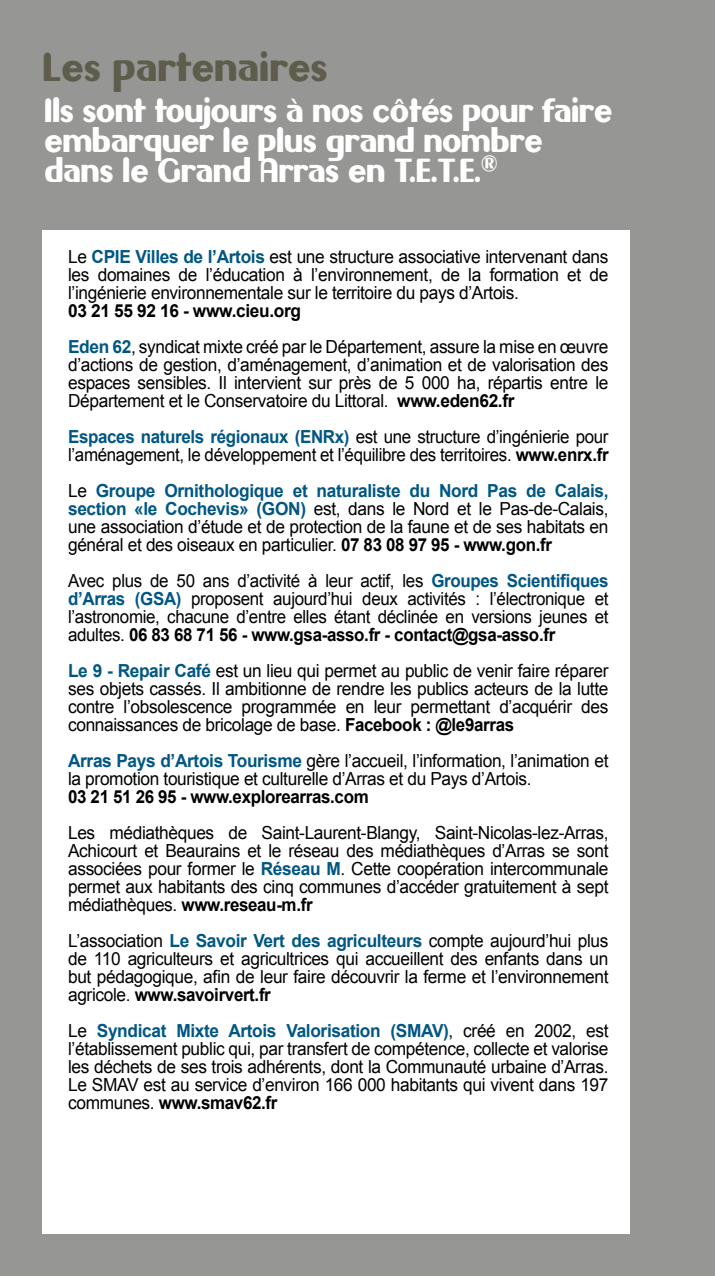
<style>
.page{position:relative;width:715px;height:1276px;background:#fff}
.page>*{position:absolute;margin:0;border:0;box-sizing:border-box;transform-origin:0 0}
.t1{font:36px "Gilgongo";color:#5e5c4b;scale:.9 1}
.t2{font:30px/30px "Gilgongo";letter-spacing:-.02em;color:#fff;scale:.89 1}
.t3{font:18px/18px "Arial";letter-spacing:-.02em;color:#000;text-align:justify;scale:.96 1}
.t4{font:18px/18px "Arial";letter-spacing:-.02em;color:#000;scale:.94 1}
.t5{font:700 18px "Arial";letter-spacing:-.02em;color:#000;scale:.94 1}
.s1{font-weight:700;color:#005783}
.s2{font-weight:700}
</style>
<div class="page">
<div style="left:0;top:0;width:714px;height:1276px;background:#969694"></div>
<div style="left:43px;top:230px;width:586px;height:1003px;background:#fff"></div>
<h1 class="t1" style="left:43px;top:42px;width:318px">Les partenaires</h1>
<h2 class="t2" style="left:44px;top:95px;width:639px">Ils sont toujours à nos côtés pour faire embarquer le plus grand nombre dans le Grand Arras en T.E.T.E.®</h2>
<p class="t3" style="left:68px;top:248px;width:564px">Le <span class="s1">CPIE Villes de l’Artois</span> est une structure associative intervenant dans les domaines de l’éducation à l’environnement, de la formation et de l’ingénierie environnementale sur le territoire du pays d’Artois.</p>
<p class="t3" style="left:68px;top:293px;width:564px;line-height:36px"><span class="s2">03 21 55 92 16 - www.cieu.org<br></span><span class="s1">Eden 62</span>, syndicat mixte créé par le Département, assure la mise en œuvre</p>
<p class="t3" style="left:68px;top:356px;width:564px">d’actions de gestion, d’aménagement, d’animation et de valorisation des espaces sensibles. Il intervient sur près de 5 000 ha, répartis entre le Département et le Conservatoire du Littoral. <span class="s2">www.eden62.fr</span></p>
<p class="t4" style="left:68px;top:428px;width:576px"><span class="s1">Espaces naturels régionaux (ENRx)</span> est une structure d’ingénierie pour l’aménagement, le développement et l’équilibre des territoires. <span class="s2">www.enrx.fr</span></p>
<p class="t3" style="left:68px;top:482px;width:564px">Le <span class="s1">Groupe Ornithologique et naturaliste du Nord Pas de Calais, section «le Cochevis» (GON)</span> est, dans le Nord et le Pas-de-Calais, une association d’étude et de protection de la faune et de ses habitats en général et des oiseaux en particulier. <span class="s2">07 83 08 97 95 - www.gon.fr</span></p>
<p class="t4" style="left:68px;top:572px;width:576px;text-align:justify">Avec plus de 50 ans d’activité à leur actif, les <span class="s1">Groupes Scientifiques d’Arras (GSA)</span> proposent aujourd’hui deux activités : l’électronique et l’astronomie, chacune d’entre elles étant déclinée en versions jeunes et adultes. <span class="s2">06 83 68 71 56 - www.gsa-asso.fr - contact@gsa-asso.fr</span></p>
<p class="t3" style="left:68px;top:662px;width:564px"><span class="s1">Le 9 - Repair Café</span> est un lieu qui permet au public de venir faire réparer ses objets cassés. Il ambitionne de rendre les publics acteurs de la lutte contre l’obsolescence programmée en leur permettant d’acquérir des connaissances de bricolage de base. <span class="s2">Facebook : @le9arras</span></p>
<p class="t3" style="left:68px;top:752px;width:564px"><span class="s1">Arras Pays d’Artois Tourisme</span> gère l’accueil, l’information, l’animation et la promotion touristique et culturelle d’Arras et du Pays d’Artois.</p>
<p class="t5" style="left:68px;top:785px;width:321px">03 21 51 26 95 - www.explorearras.com</p>
<p class="t3" style="left:68px;top:824px;width:564px">Les médiathèques de Saint-Laurent-Blangy, Saint-Nicolas-lez-Arras, Achicourt et Beaurains et le réseau des médiathèques d’Arras se sont associées pour former le <span class="s1">Réseau M</span>. Cette coopération intercommunale permet aux habitants des cinq communes d’accéder gratuitement à sept médiathèques. <span class="s2">www.reseau-m.fr</span></p>
<p class="t3" style="left:68px;top:932px;width:564px">L’association <span class="s1">Le Savoir Vert des agriculteurs</span> compte aujourd’hui plus de 110 agriculteurs et agricultrices qui accueillent des enfants dans un but pédagogique, afin de leur faire découvrir la ferme et l’environnement agricole. <span class="s2">www.savoirvert.fr</span></p>
<p class="t3" style="left:68px;top:1022px;width:564px">Le <span class="s1">Syndicat Mixte Artois Valorisation (SMAV)</span>, créé en 2002, est l’établissement public qui, par transfert de compétence, collecte et valorise les déchets de ses trois adhérents, dont la Communauté urbaine d’Arras.<br>Le SMAV est au service d’environ 166 000 habitants qui vivent dans 197 communes. <span class="s2">www.smav62.fr</span></p>
</div>
